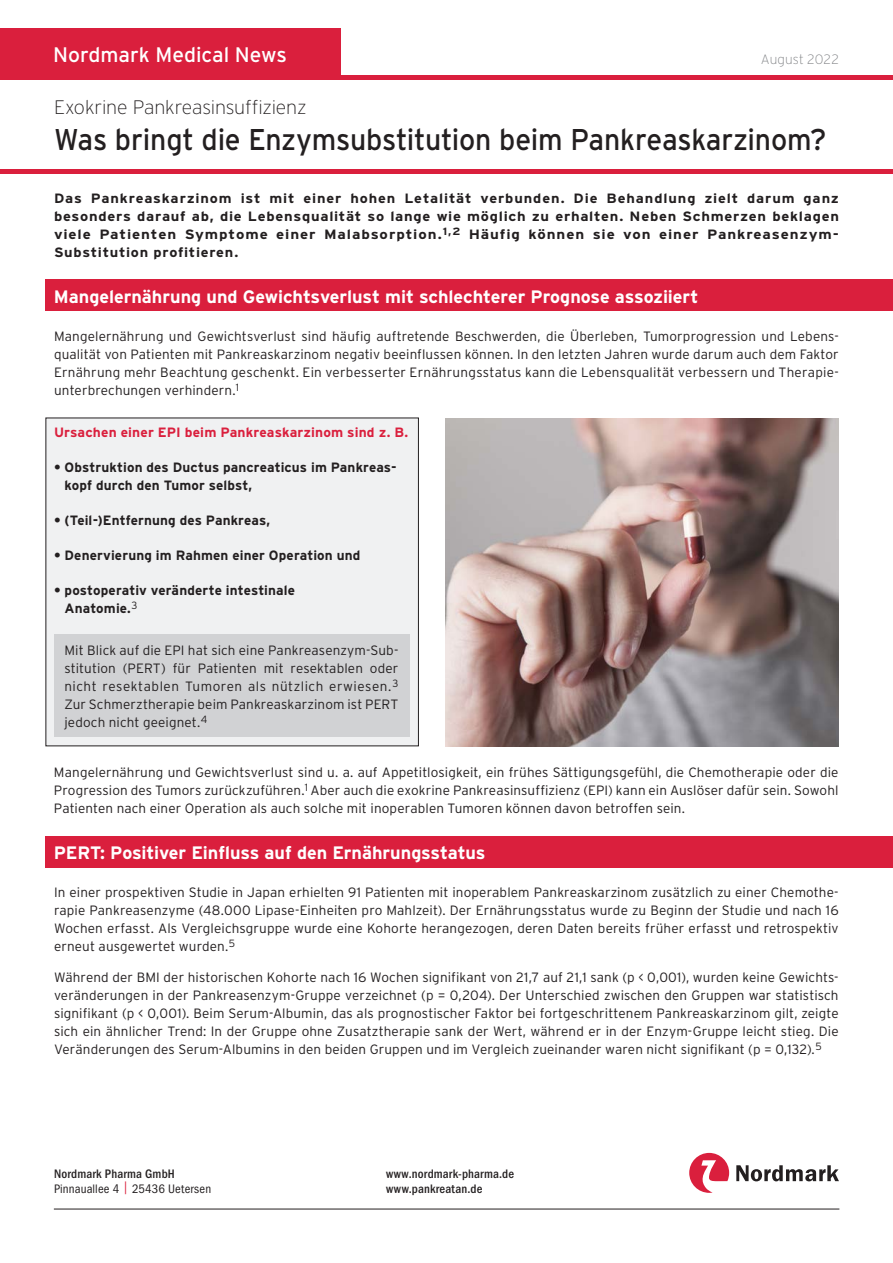
<style>
.page{position:relative;width:893px;height:1263px;background:#fff}
.page>*{position:absolute;margin:0;border:0;box-sizing:border-box;transform-origin:0 0}
.t1{font:30px "Interstate";letter-spacing:-.01em;color:#231f20;scale:.95 1}
.t2{font:21px "Interstate";letter-spacing:-.005em;color:#fff}
.t3{font:200 19.5px "Interstate";letter-spacing:-.01em;color:#231f20}
.t4{font:700 18px "Interstate";letter-spacing:-.005em;color:#fff}
.t5{font:300 13.5px/18px "Interstate";letter-spacing:.01em;color:#231f20;text-align:justify}
.t6{font:700 13.5px/18px "Interstate";letter-spacing:.01em;color:#231f20;text-align:justify;scale:1.08 1}
.t7{font:700 13.5px/18px "Interstate";letter-spacing:.01em;color:#231f20}
.t8{font:700 13.5px "Interstate";letter-spacing:.01em;color:#da1f3d}
.t9{font:200 13.5px "Interstate";letter-spacing:.005em;color:#808285}
.t10{font:condensed 12.75px/15px "Franklin Gothic LT Pro";letter-spacing:.01em;color:#231f20}
.t11{font:500 condensed 12.75px/15px "Franklin Gothic LT Pro";letter-spacing:.01em;color:#231f20}
.s1{font-weight:500}
.s2{color:#da1f3d}
</style>
<div class="page">
<hr style="left:0;top:169px;width:893px;height:4px;background:#da1f3d">
<hr style="left:0;top:75px;width:893px;height:4px;background:#da1f3d">
<div style="left:0;top:28px;width:340px;height:51px;background:#da1f3d"></div>
<hr style="left:54px;top:1209px;width:785px;height:1px;background:#231f20">
<div style="left:45px;top:279px;width:848px;height:32px;background:#da1f3d"></div>
<svg style="left:736px;top:1165px;width:103px;height:16px"></svg>
<svg style="left:689px;top:1153px;width:40px;height:40px"></svg>
<img style="left:446px;top:419px;width:393px;height:327px">
<div style="left:46px;top:418px;width:372px;height:328px;background:#f0f1f2"></div>
<div style="left:54px;top:635px;width:355px;height:102px;background:#d1d2d4"></div>
<div style="left:45px;top:836px;width:848px;height:31px;background:#da1f3d"></div>
<h2 class="t2" style="left:53px;top:43px;width:235px">Nordmark Medical News</h2>
<p class="t9" style="left:761px;top:52px;width:80px">August 2022</p>
<h3 class="t3" style="left:54px;top:97px;width:254px">Exokrine Pankreasinsuffizienz</h3>
<h1 class="t1" style="left:54px;top:123px;width:814px">Was bringt die Enzymsubstitution beim Pankreaskarzinom?</h1>
<p class="t6" style="left:54px;top:189px;width:728px">Das Pankreaskarzinom ist mit einer hohen Letalität verbunden. Die Behandlung zielt darum ganz besonders darauf ab, die Lebensqualität so lange wie möglich zu erhalten. Neben Schmerzen beklagen viele Patienten Symptome einer Malabsorption.<sup>1,2</sup> Häufig können sie von einer Pankreasenzym-Substitution profitieren.</p>
<h3 class="t4" style="left:54px;top:286px;width:646px">Mangelernährung und Gewichtsverlust mit schlechterer Prognose assoziiert</h3>
<p class="t5" style="left:54px;top:327px;width:786px">Mangelernährung und Gewichtsverlust sind häufig auftretende Beschwerden, die Überleben, Tumorprogression und Lebens&shy;qualität von Patienten mit Pankreaskarzinom negativ beeinflussen können. In den letzten Jahren wurde darum auch dem Faktor Ernährung mehr Beachtung geschenkt. Ein verbesserter Ernährungsstatus kann die Lebensqualität verbessern und Therapie&shy;unterbrechungen verhindern.<sup>1</sup></p>
<p class="t8" style="left:54px;top:425px;width:356px">Ursachen einer EPI beim Pankreaskarzinom sind z. B.</p>
<p class="t7" style="left:65px;top:458px;width:334px;text-indent:-11px">• Obstruktion des Ductus pancreaticus im Pankreas&shy;kopf durch den Tumor selbst,</p>
<p class="t7" style="left:54px;top:511px;width:218px">• (Teil-)Entfernung des Pankreas,</p>
<p class="t7" style="left:54px;top:546px;width:308px">• Denervierung im Rahmen einer Operation und</p>
<p class="t7" style="left:65px;top:581px;width:232px;text-indent:-11px">• postoperativ veränderte intestinale<br>Anatomie.<sup>3</sup></p>
<p class="t5" style="left:64px;top:641px;width:335px">Mit Blick auf die EPI hat sich eine Pankreasenzym-Sub&shy;stitution (PERT) für Patienten mit resektablen oder nicht resektablen Tumoren als nützlich erwiesen.<sup>3<br></sup>Zur Schmerztherapie beim Pankreaskarzinom ist PERT jedoch nicht geeignet.<sup>4</sup></p>
<p class="t5" style="left:54px;top:763px;width:786px">Mangelernährung und Gewichtsverlust sind u. a. auf Appetitlosigkeit, ein frühes Sättigungsgefühl, die Chemotherapie oder die Progression des Tumors zurückzuführen.<sup>1</sup> Aber auch die exokrine Pankreasinsuffizienz (EPI) kann ein Auslöser dafür sein. Sowohl Patienten nach einer Operation als auch solche mit inoperablen Tumoren können davon betroffen sein.</p>
<h3 class="t4" style="left:54px;top:842px;width:433px">PERT: Positiver Einfluss auf den Ernährungsstatus</h3>
<p class="t5" style="left:54px;top:883px;width:786px">In einer prospektiven Studie in Japan erhielten 91 Patienten mit inoperablem Pankreaskarzinom zusätzlich zu einer Chemothe&shy;rapie Pankreasenzyme (48.000 Lipase-Einheiten pro Mahlzeit). Der Ernährungsstatus wurde zu Beginn der Studie und nach 16<br>Wochen erfasst. Als Vergleichsgruppe wurde eine Kohorte herangezogen, deren Daten bereits früher erfasst und retrospektiv erneut ausgewertet wurden.<sup>5</sup></p>
<p class="t5" style="left:54px;top:968px;width:786px">Während der BMI der historischen Kohorte nach 16 Wochen signifikant von 21,7 auf 21,1 sank (p &lt; 0,001), wurden keine Gewichts&shy;veränderungen in der Pankreasenzym-Gruppe verzeichnet (p = 0,204). Der Unterschied zwischen den Gruppen war statistisch signifikant (p &lt; 0,001). Beim Serum-Albumin, das als prognostischer Faktor bei fortgeschrittenem Pankreaskarzinom gilt, zeigte sich ein ähnlicher Trend: In der Gruppe ohne Zusatztherapie sank der Wert, während er in der Enzym-Gruppe leicht stieg. Die Veränderungen des Serum-Albumins in den beiden Gruppen und im Vergleich zueinander waren nicht signifikant (p = 0,132).<sup>5</sup></p>
<p class="t10" style="left:54px;top:1166px;width:159px"><span class="s1">Nordmark Pharma GmbH<br></span>Pinnauallee 4 <span class="s2">|</span> 25436 Uetersen</p>
<p class="t11" style="left:386px;top:1166px;width:129px">www.nordmark-pharma.de www.pankreatan.de</p>
</div>
